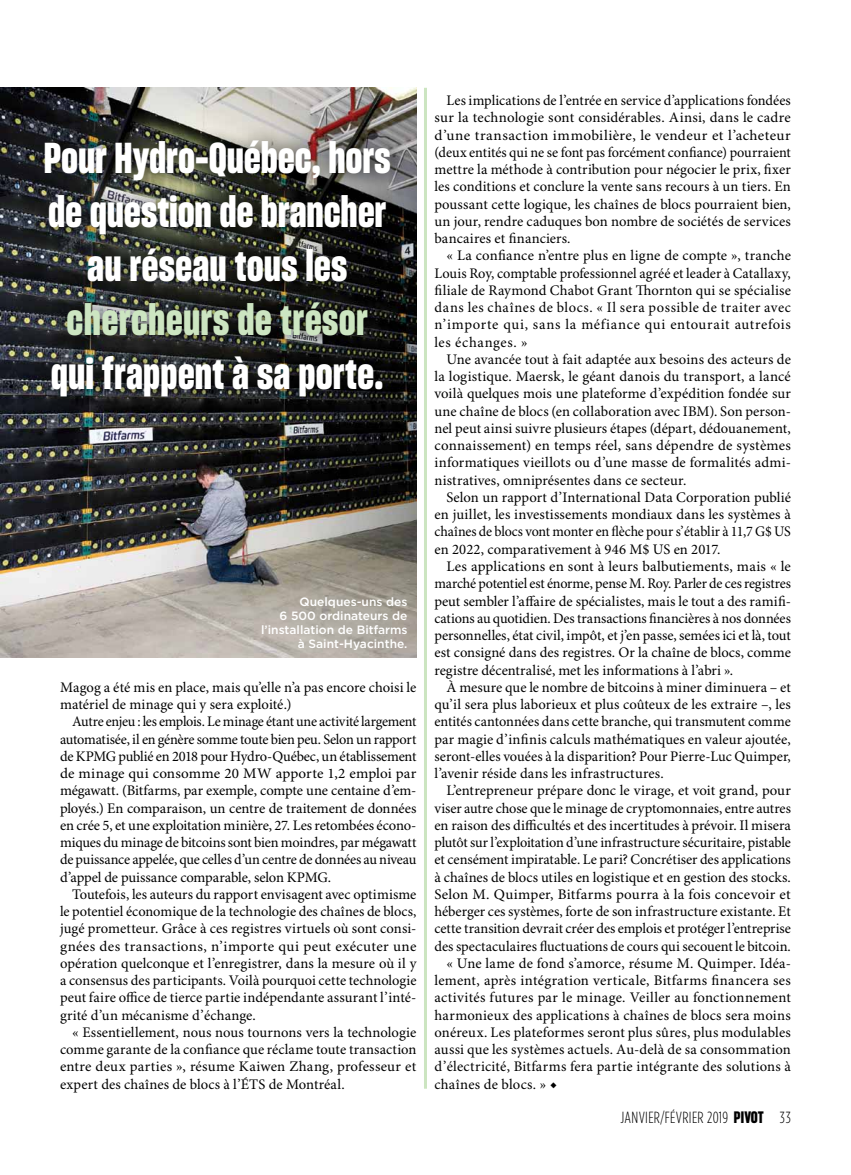
<style>
.page{position:relative;width:851px;height:1175px;background:#fff}
.page>*{position:absolute;margin:0;border:0;box-sizing:border-box;transform-origin:0 0}
.t1{font:42px/54px "Sharp Grotesk Bold 14";color:#fff;text-align:center}
.t2{font:42px "Sharp Grotesk Bold 14";letter-spacing:.01em;color:#cce5c1}
.t3{font:300 16.2px "Gotham Condensed";letter-spacing:.02em;color:#000}
.t4{font:14.7px/17.2px "Minion Pro";letter-spacing:.005em;color:#000;text-align:justify}
.t5{font:500 12px/14.2px "Gotham";color:#fff;text-align:right}
.s1{font-family:"Sharp Grotesk Bold 14";font-weight:400}
</style>
<div class="page">
<img style="left:0;top:88px;width:416px;height:569px">
<hr style="left:424px;top:88px;width:3px;height:1000px;background:#cce5c1">
<div style="left:26px;top:123px;width:385px;height:294px;background:#000;opacity:.75"></div>
<h1 class="t1" style="left:44px;top:130px;width:348px">Pour Hydro-Québec, hors de question de brancher au réseau tous les</h1>
<h1 class="t2" style="left:67px;top:292px;width:303px">chercheurs de trésor</h1>
<h1 class="t1" style="left:51px;top:346px;width:334px">qui frappent à sa porte.</h1>
<p class="t5" style="left:261px;top:594px;width:148px">Quelques-uns des<br>6 500 ordinateurs de l’installation de Bitfarms à Saint-Hyacinthe.</p>
<p class="t4" style="left:60px;top:679px;width:358px">Magog a été mis en place, mais qu’elle n’a pas encore choisi le matériel de minage qui y sera exploité.)</p>
<p class="t4" style="left:60px;top:713px;width:358px;text-indent:12px">Autre enjeu : les emplois. Le minage étant une activité largement automatisée, il en génère somme toute bien peu. Selon un rapport de KPMG publié en 2018 pour Hydro-Québec, un établissement de minage qui consomme 20 MW apporte 1,2 emploi par mégawatt. (Bitfarms, par exemple, compte une centaine d’em&shy;ployés.) En comparaison, un centre de traitement de données en crée 5, et une exploitation minière, 27. Les retombées écono&shy;miques du minage de bitcoins sont bien moindres, par mégawatt de puissance appelée, que celles d’un centre de données au niveau d’appel de puissance comparable, selon KPMG.</p>
<p class="t4" style="left:60px;top:886px;width:358px;text-indent:12px">Toutefois, les auteurs du rapport envisagent avec optimisme le potentiel économique de la technologie des chaînes de blocs, jugé prometteur. Grâce à ces registres virtuels où sont consi&shy;gnées des transactions, n’importe qui peut exécuter une opération quelconque et l’enregistrer, dans la mesure où il y a consensus des participants. Voilà pourquoi cette technologie peut faire ofce de tierce partie indépendante assurant l’inté&shy;grité d’un mécanisme d’échange.</p>
<p class="t4" style="left:60px;top:1024px;width:358px;text-indent:12px">« Essentiellement, nous nous tournons vers la technologie comme garante de la confance que réclame toute transaction entre deux parties », résume Kaiwen Zhang, professeur et expert des chaînes de blocs à l’ÉTS de Montréal.</p>
<p class="t4" style="left:434px;top:92px;width:358px;text-indent:12px">Les implications de l’entrée en service d’applications fondées sur la technologie sont considérables. Ainsi, dans le cadre d’une transaction immobilière, le vendeur et l’acheteur (deux entités qui ne se font pas forcément confance) pourraient mettre la méthode à contribution pour négocier le prix, fxer les conditions et conclure la vente sans recours à un tiers. En poussant cette logique, les chaînes de blocs pourraient bien, un jour, rendre caduques bon nombre de sociétés de services bancaires et fnanciers.</p>
<p class="t4" style="left:434px;top:248px;width:358px;text-indent:12px">« La confance n’entre plus en ligne de compte », tranche Louis Roy, comptable professionnel agréé et leader à Catallaxy, fliale de Raymond Chabot Grant Tornton qui se spécialise dans les chaînes de blocs. « Il sera possible de traiter avec n’importe qui, sans la méfiance qui entourait autrefois les échanges. »</p>
<p class="t4" style="left:434px;top:351px;width:358px;text-indent:12px">Une avancée tout à fait adaptée aux besoins des acteurs de la logistique. Maersk, le géant danois du transport, a lancé voilà quelques mois une plateforme d’expédition fondée sur une chaîne de blocs (en collaboration avec IBM). Son person&shy;nel peut ainsi suivre plusieurs étapes (départ, dédouanement, connaissement) en temps réel, sans dépendre de systèmes informatiques vieillots ou d’une masse de formalités admi&shy;nistratives, omniprésentes dans ce secteur.</p>
<p class="t4" style="left:434px;top:489px;width:358px;text-indent:12px">Selon un rapport d’International Data Corporation publié en juillet, les investissements mondiaux dans les systèmes à chaînes de blocs vont monter en fèche pour s’établir à 11,7 G$ US en 2022, comparativement à 946 M$ US en 2017.</p>
<p class="t4" style="left:434px;top:558px;width:358px;text-indent:12px">Les applications en sont à leurs balbutiements, mais « le marché potentiel est énorme, pense M. Roy. Parler de ces registres peut sembler l’afaire de spécialistes, mais le tout a des ramif&shy;cations au quotidien. Des transactions fnancières à nos données personnelles, état civil, impôt, et j’en passe, semées ici et là, tout est consigné dans des registres. Or la chaîne de blocs, comme registre décentralisé, met les informations à l’abri ».</p>
<p class="t4" style="left:434px;top:679px;width:358px;text-indent:12px">À mesure que le nombre de bitcoins à miner diminuera – et qu’il sera plus laborieux et plus coûteux de les extraire –, les entités cantonnées dans cette branche, qui transmutent comme par magie d’infnis calculs mathématiques en valeur ajoutée, seront-elles vouées à la disparition? Pour Pierre-Luc Quimper, l’avenir réside dans les infrastructures.</p>
<p class="t4" style="left:434px;top:782px;width:358px;text-indent:12px">L’entrepreneur prépare donc le virage, et voit grand, pour viser autre chose que le minage de cryptomonnaies, entre autres en raison des difcultés et des incertitudes à prévoir. Il misera plutôt sur l’exploitation d’une infrastructure sécuritaire, pistable et censément impiratable. Le pari? Concrétiser des applications à chaînes de blocs utiles en logistique et en gestion des stocks.<br>Selon M. Quimper, Bitfarms pourra à la fois concevoir et héberger ces systèmes, forte de son infrastructure existante. Et cette transition devrait créer des emplois et protéger l’entreprise des spectaculaires fuctuations de cours qui secouent le bitcoin.</p>
<p class="t4" style="left:434px;top:955px;width:358px;text-indent:12px">« Une lame de fond s’amorce, résume M. Quimper. Idéa&shy;lement, après intégration verticale, Bitfarms fnancera ses activités futures par le minage. Veiller au fonctionnement harmonieux des applications à chaînes de blocs sera moins onéreux. Les plateformes seront plus sûres, plus modulables aussi que les systèmes actuels. Au-delà de sa consommation d’électricité, Bitfarms fera partie intégrante des solutions à chaînes de blocs. » ◆</p>
<p class="t3" style="left:620px;top:1108px;width:172px">JANVIER/FÉVRIER 2019 <span class="s1">PIVOT</span> 33</p>
</div>
